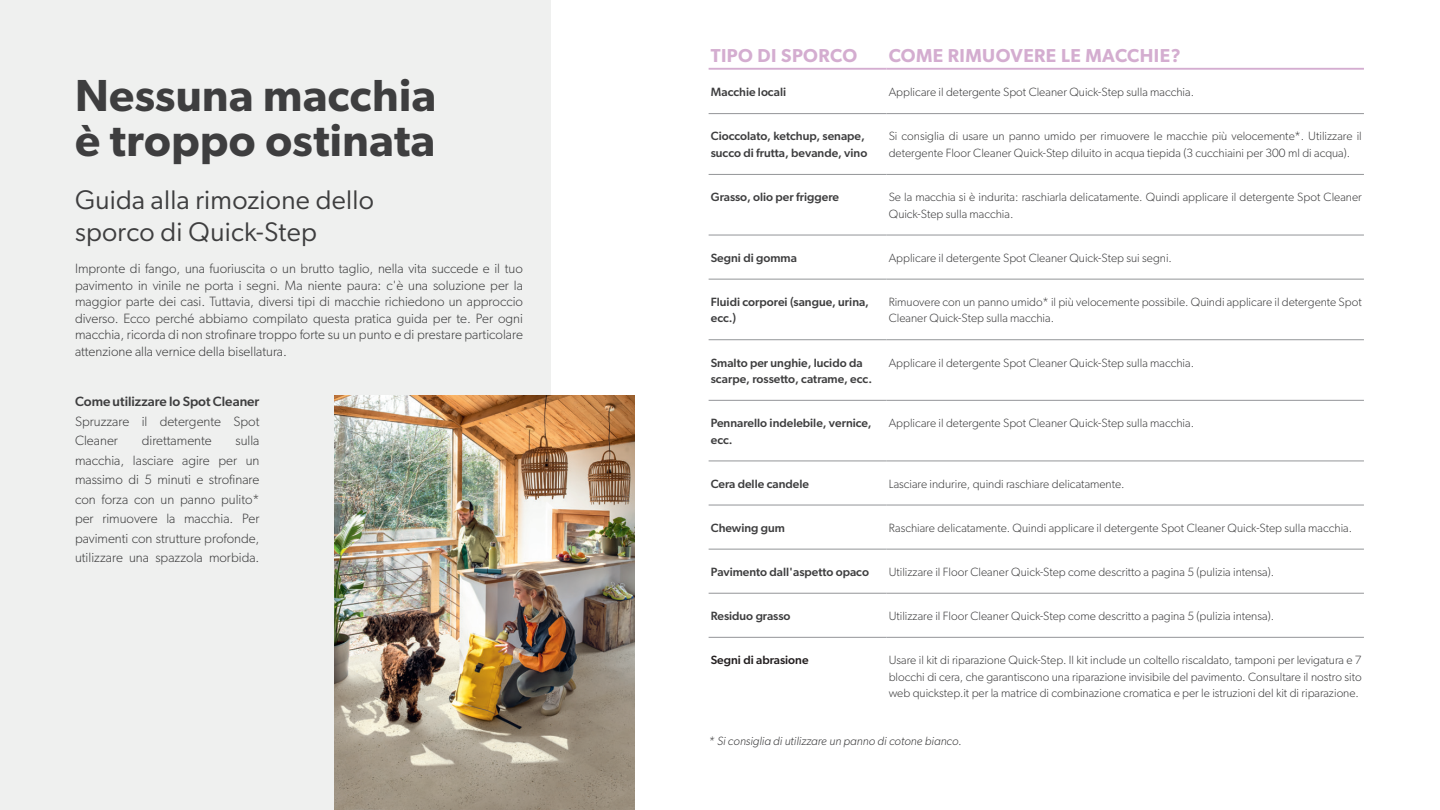
<style>
.page{position:relative;width:1440px;height:810px;background:#fff}
.page>*{position:absolute;margin:0;border:0;box-sizing:border-box;transform-origin:0 0}
.t1{font:600 45px/45px "Gibson";letter-spacing:.01em;color:#3e3e3f}
.t2{font:27px/31.5px "Gibson";letter-spacing:.01em;color:#3e3e3f}
.t3{font:600 18.75px "Gibson";letter-spacing:.025em;color:#d4add0}
.t4{font:300 13.5px/19.5px "Gibson";color:#3e3e3f;text-align:justify}
.t5{font:500 13.5px "Gibson";color:#3e3e3f}
.t6{font:300 12px/16.5px "Gibson";color:#3e3e3f}
.t7{font:500 12px/16.5px "Gibson";color:#3e3e3f}
.t8{font:italic 300 12px "Gibson";color:#3e3e3f}
.t9{font:500 12px "Gibson";color:#231f20}
</style>
<div class="page">
<div style="left:0;top:0;width:551px;height:810px;background:#eff0ef"></div>
<img style="left:334px;top:395px;width:301px;height:415px">
<hr style="left:709px;top:113px;width:177px;height:1px;background:#939598">
<hr style="left:886px;top:113px;width:478px;height:1px;background:#939598">
<hr style="left:709px;top:174px;width:177px;height:1px;background:#939598">
<hr style="left:886px;top:174px;width:478px;height:1px;background:#939598">
<hr style="left:709px;top:235px;width:177px;height:1px;background:#939598">
<hr style="left:886px;top:235px;width:478px;height:1px;background:#939598">
<hr style="left:709px;top:279px;width:177px;height:1px;background:#939598">
<hr style="left:886px;top:279px;width:478px;height:1px;background:#939598">
<hr style="left:709px;top:340px;width:177px;height:1px;background:#939598">
<hr style="left:886px;top:340px;width:478px;height:1px;background:#939598">
<hr style="left:709px;top:400px;width:177px;height:1px;background:#939598">
<hr style="left:886px;top:400px;width:478px;height:1px;background:#939598">
<hr style="left:709px;top:461px;width:177px;height:1px;background:#939598">
<hr style="left:886px;top:461px;width:478px;height:1px;background:#939598">
<hr style="left:709px;top:593px;width:177px;height:1px;background:#939598">
<hr style="left:886px;top:593px;width:478px;height:1px;background:#939598">
<hr style="left:709px;top:637px;width:177px;height:1px;background:#939598">
<hr style="left:886px;top:637px;width:478px;height:1px;background:#939598">
<hr style="left:709px;top:505px;width:177px;height:1px;background:#939598">
<hr style="left:886px;top:505px;width:478px;height:1px;background:#939598">
<hr style="left:709px;top:549px;width:177px;height:1px;background:#939598">
<hr style="left:886px;top:549px;width:478px;height:1px;background:#939598">
<hr style="left:709px;top:68px;width:177px;height:2px;background:#d4add0">
<hr style="left:886px;top:68px;width:478px;height:2px;background:#d4add0">
<h1 class="t1" style="left:75px;top:72px;width:363px">Nessuna macchia è troppo ostinata</h1>
<h2 class="t2" style="left:75px;top:184px;width:301px">Guida alla rimozione dello sporco di Quick-Step</h2>
<p class="t4" style="left:75px;top:260px;width:450px;line-height:16.5px">Impronte di fango, una fuoriuscita o un brutto taglio, nella vita succede e il tuo pavimento in vinile ne porta i segni. Ma niente paura: c'è una soluzione per la maggior parte dei casi. Tuttavia, diversi tipi di macchie richiedono un approccio diverso. Ecco perché abbiamo compilato questa pratica guida per te. Per ogni macchia, ricorda di non strofinare troppo forte su un punto e di prestare particolare attenzione alla vernice della bisellatura.</p>
<p class="t5" style="left:75px;top:393px;width:186px">Come utilizzare lo Spot Cleaner</p>
<p class="t4" style="left:75px;top:411px;width:186px">Spruzzare il detergente Spot<br>Cleaner</p>
<p class="t4" style="left:75px;top:431px;width:186px;text-indent:160px">sulla macchia, lasciare agire per un massimo di 5 minuti e strofinare con forza con un panno pulito* per rimuovere la macchia. Per pavimenti con strutture profonde, utilizzare una spazzola morbida.</p>
<p class="t4" style="left:142px;top:431px;width:72px">direttamente</p>
<h3 class="t3" style="left:711px;top:44px;width:148px">TIPO DI SPORCO</h3>
<h3 class="t3" style="left:889px;top:44px;width:294px">COME RIMUOVERE LE MACCHIE?</h3>
<p class="t7" style="left:711px;top:84px;width:77px">Macchie locali</p>
<p class="t6" style="left:889px;top:84px;width:307px">Applicare il detergente Spot Cleaner Quick-Step sulla macchia.</p>
<p class="t7" style="left:711px;top:128px;width:158px">Cioccolato, ketchup, senape, succo di frutta, bevande, vino</p>
<p class="t6" style="left:889px;top:128px;width:475px">Si consiglia di usare un panno umido per rimuovere le macchie più velocemente*. Utilizzare il detergente Floor Cleaner Quick-Step diluito in acqua tiepida (3 cucchiaini per 300 ml di acqua).</p>
<p class="t7" style="left:711px;top:189px;width:130px">Grasso, olio per friggere</p>
<p class="t6" style="left:889px;top:189px;width:475px">Se la macchia si è indurita: raschiarla delicatamente. Quindi applicare il detergente Spot Cleaner<br>Quick-Step sulla macchia.</p>
<p class="t7" style="left:711px;top:249px;width:88px">Segni di gomma</p>
<p class="t6" style="left:889px;top:249px;width:285px">Applicare il detergente Spot Cleaner Quick-Step sui segni.</p>
<p class="t7" style="left:711px;top:293px;width:160px">Fluidi corporei (sangue, urina, ecc.)</p>
<p class="t6" style="left:889px;top:293px;width:475px">Rimuovere con un panno umido* il più velocemente possibile. Quindi applicare il detergente Spot<br>Cleaner Quick-Step sulla macchia.</p>
<p class="t7" style="left:711px;top:354px;width:163px">Smalto per unghie, lucido da scarpe, rossetto, catrame, ecc.</p>
<p class="t6" style="left:889px;top:354px;width:307px">Applicare il detergente Spot Cleaner Quick-Step sulla macchia.</p>
<p class="t7" style="left:711px;top:415px;width:162px">Pennarello indelebile, vernice, ecc.</p>
<p class="t6" style="left:889px;top:415px;width:307px">Applicare il detergente Spot Cleaner Quick-Step sulla macchia.</p>
<p class="t7" style="left:711px;top:475px;width:100px">Cera delle candele</p>
<p class="t6" style="left:889px;top:475px;width:237px">Lasciare indurire, quindi raschiare delicatamente.</p>
<p class="t7" style="left:711px;top:519px;width:76px">Chewing gum</p>
<p class="t6" style="left:889px;top:519px;width:465px">Raschiare delicatamente. Quindi applicare il detergente Spot Cleaner Quick-Step sulla macchia.</p>
<p class="t7" style="left:711px;top:563px;width:160px">Pavimento dall'aspetto opaco</p>
<p class="t6" style="left:889px;top:563px;width:387px">Utilizzare il Floor Cleaner Quick-Step come descritto a pagina 5 (pulizia intensa).</p>
<p class="t7" style="left:711px;top:607px;width:81px">Residuo grasso</p>
<p class="t6" style="left:889px;top:608px;width:387px">Utilizzare il Floor Cleaner Quick-Step come descritto a pagina 5 (pulizia intensa).</p>
<p class="t9" style="left:711px;top:653px;width:99px">Segni di abrasione</p>
<p class="t6" style="left:889px;top:652px;width:475px;text-align:justify">Usare il kit di riparazione Quick-Step. Il kit include un coltello riscaldato, tamponi per levigatura e 7 blocchi di cera, che garantiscono una riparazione invisibile del pavimento. Consultare il nostro sito web quickstep.it per la matrice di combinazione cromatica e per le istruzioni del kit di riparazione.</p>
<p class="t8" style="left:709px;top:733px;width:255px">* Si consiglia di utilizzare un panno di cotone bianco.</p>
</div>
